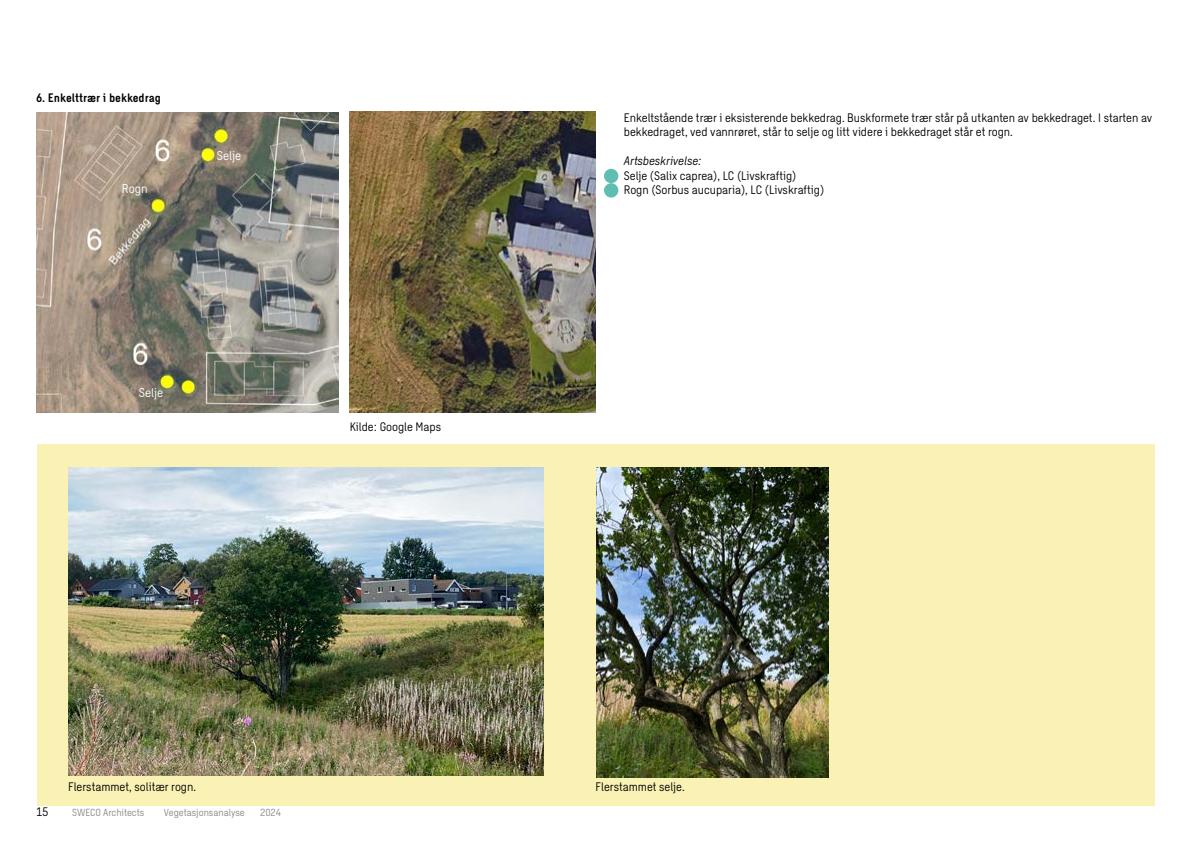
<style>
.page{position:relative;width:1191px;height:842px;background:#fff}
.page>*{position:absolute;margin:0;border:0;box-sizing:border-box;transform-origin:0 0}
.t1{font:12.5px "Sweco Sans";color:#fff}
.t2{font:12px/14.4px "Sweco Sans";color:#000}
.t3{font:700 12px "Sweco Sans";color:#000}
.t4{font:italic 12px "Sweco Sans";color:#000}
.t5{font:10px "Sweco Sans";color:#8e8586}
</style>
<div class="page">
<div style="left:37px;top:445px;width:1118px;height:361px;background:#faf2b5"></div>
<img style="left:350px;top:111px;width:245px;height:302px">
<img style="left:68px;top:467px;width:475px;height:309px">
<img style="left:36px;top:112px;width:302px;height:301px">
<img style="left:596px;top:467px;width:232px;height:310px">
<div style="left:604px;top:169px;width:14px;height:14px;background:#60bdb2;border-radius:50%"></div>
<div style="left:604px;top:183px;width:14px;height:15px;background:#60bdb2;border-radius:50%"></div>
<p class="t3" style="left:36px;top:91px;width:126px">6. Enkelttrær i bekkedrag</p>
<p class="t1" style="left:122px;top:182px;width:27px">Rogn</p>
<p class="t1" style="left:217px;top:149px;width:26px">Selje</p>
<p class="t1" style="left:139px;top:385px;width:26px">Selje</p>
<p class="t2" style="left:350px;top:419px;width:93px">Kilde: Google Maps</p>
<p class="t2" style="left:624px;top:111px;width:530px">Enkeltstående trær i eksisterende bekkedrag. Buskformete trær står på utkanten av bekkedraget. I starten av bekkedraget, ved vannrøret, står to selje og litt videre i bekkedraget står et rogn.</p>
<p class="t4" style="left:624px;top:154px;width:79px">Artsbeskrivelse:</p>
<p class="t2" style="left:624px;top:168px;width:202px">Selje (Salix caprea), LC (Livskraftig)<br>Rogn (Sorbus aucuparia), LC (Livskraftig)</p>
<p class="t2" style="left:68px;top:779px;width:129px">Flerstammet, solitær rogn.</p>
<p class="t2" style="left:595px;top:779px;width:91px">Flerstammet selje.</p>
<p class="t2" style="left:36px;top:804px;width:14px">15</p>
<p class="t5" style="left:72px;top:806px;width:73px">SWECO Architects</p>
<p class="t5" style="left:164px;top:806px;width:82px">Vegetasjonsanalyse</p>
<p class="t5" style="left:260px;top:806px;width:22px">2024</p>
</div>
